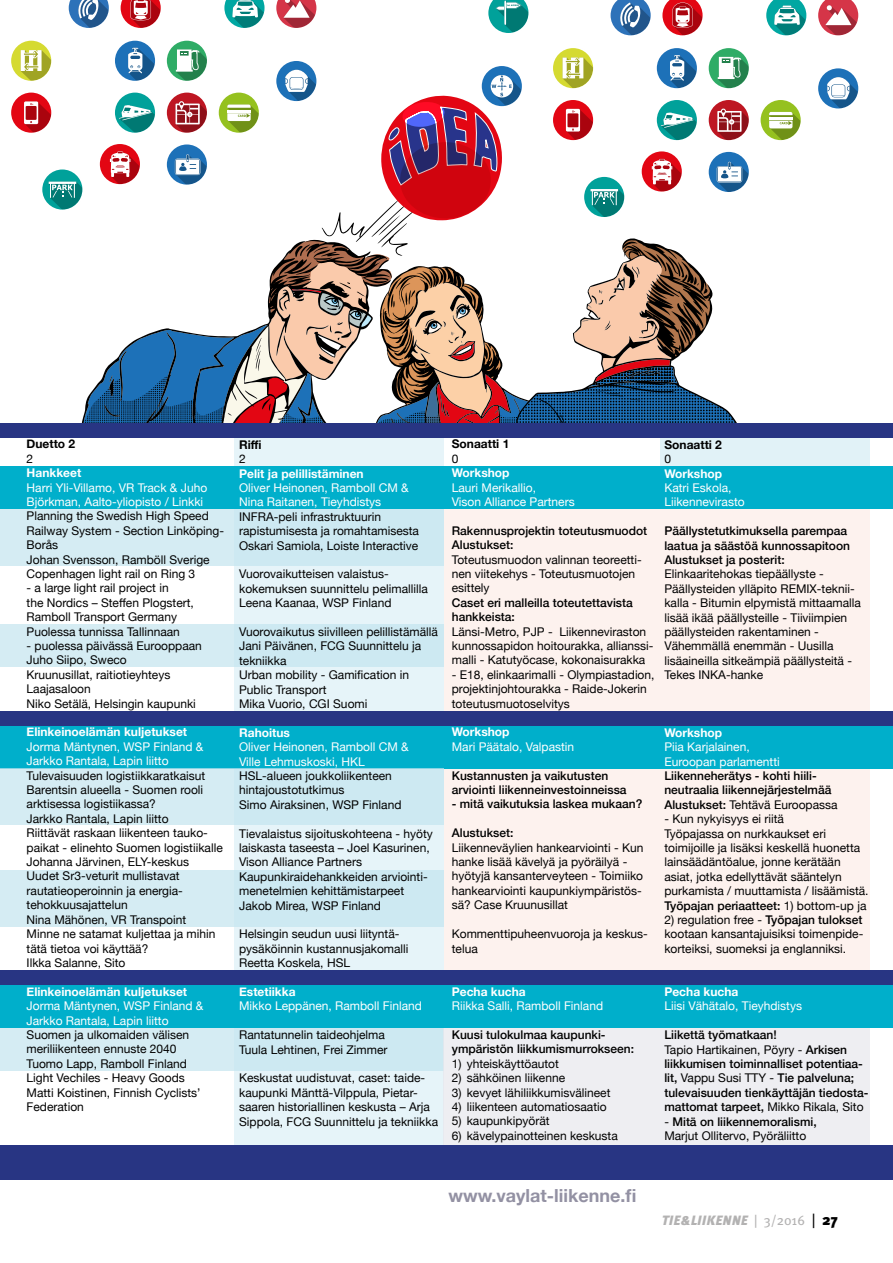
<style>
.page{position:relative;width:893px;height:1263px;background:#fff}
.page>*{position:absolute;margin:0;border:0;box-sizing:border-box;transform-origin:0 0}
.t1{font:700 18px "Helvetica Neue";color:#9391a3}
.t2{font:italic 900 13.5px "Meta Plus";color:#b3b2b2}
.t3{font:12px/14.4px "Helvetica Neue";color:#000}
.t4{font:500 12px/14.4px "Helvetica Neue";color:#000}
.t5{font:12px/14.4px "Helvetica Neue";color:#fff}
.t6{font:700 12px "Helvetica Neue";color:#fff}
.t7{font:700 12px "Helvetica Neue";color:#000}
.s1{font-weight:400}
.s2{font-weight:500}
.s3{font-family:"Meta";font-weight:400;font-style:normal}
.s4{font-family:"Meta";font-weight:400;font-style:normal;font-size:15px;color:#000}
.s5{font-family:"Meta";font-style:normal;font-size:15px;color:#000}
</style>
<div class="page">
<svg style="left:760px;top:100px;width:41px;height:41px"></svg>
<hr style="left:769px;top:118px;width:23px;height:2px;background:#fff">
<svg style="left:818px;top:68px;width:41px;height:41px"></svg>
<svg style="left:818px;top:0;width:41px;height:36px"></svg>
<svg style="left:766px;top:0;width:41px;height:36px"></svg>
<svg style="left:11px;top:0;width:738px;height:423px"></svg>
<div style="left:661px;top:423px;width:209px;height:65px;background:#e1f2f7"></div>
<div style="left:443px;top:480px;width:427px;height:491px;background:#fdede8"></div>
<div style="left:234px;top:423px;width:209px;height:756px;background:#e6f4f9"></div>
<div style="left:0;top:466px;width:893px;height:43px;background:#00afcb"></div>
<div style="left:0;top:711px;width:893px;height:15px;background:#283583"></div>
<div style="left:0;top:971px;width:893px;height:14px;background:#283583"></div>
<div style="left:0;top:423px;width:893px;height:15px;background:#283583"></div>
<div style="left:0;top:509px;width:443px;height:57px;background:#d5ecf3"></div>
<div style="left:0;top:726px;width:893px;height:42px;background:#00afcb"></div>
<div style="left:0;top:624px;width:443px;height:43px;background:#d5ecf3"></div>
<div style="left:0;top:768px;width:443px;height:57px;background:#d5ecf3"></div>
<div style="left:0;top:870px;width:443px;height:57px;background:#d5ecf3"></div>
<div style="left:0;top:985px;width:893px;height:43px;background:#00afcb"></div>
<div style="left:0;top:1028px;width:443px;height:42px;background:#d5ecf3"></div>
<div style="left:443px;top:1028px;width:427px;height:120px;background:#eeeef2"></div>
<div style="left:0;top:1145px;width:893px;height:34px;background:#283583"></div>
<p class="t7" style="left:27px;top:435px;width:50px">Duetto 2</p>
<p class="t3" style="left:27px;top:452px;width:8px">2</p>
<p class="t6" style="left:27px;top:463px;width:56px">Hankkeet</p>
<p class="t5" style="left:27px;top:481px;width:182px">Harri Yli-Villamo, VR Track &amp; Juho<br>Björkman, Aalto-yliopisto / Linkki</p>
<p class="t3" style="left:27px;top:510px;width:199px">Planning the Swedish High Speed<br>Railway System - Section Linköping-<br>Borås<br>Johan Svensson, Ramböll Sverige<br>Copenhagen light rail on Ring 3</p>
<p class="t3" style="left:27px;top:582px;width:169px">- a large light rail project in<br>the Nordics – Steffen Plogstert,<br>Ramboll Transport Germany<br>Puolessa tunnissa Tallinnaan</p>
<p class="t3" style="left:27px;top:639px;width:177px">- puolessa päivässä Eurooppaan<br>Juho Siipo, Sweco<br>Kruunusillat, raitiotieyhteys<br>Laajasaloon<br>Niko Setälä, Helsingin kaupunki</p>
<p class="t6" style="left:27px;top:723px;width:162px">Elinkeinoelämän kuljetukset</p>
<p class="t5" style="left:27px;top:740px;width:178px">Jorma Mäntynen, WSP Finland &amp;<br>Jarkko Rantala, Lapin liitto</p>
<p class="t3" style="left:27px;top:769px;width:198px">Tulevaisuuden logistiikkaratkaisut<br>Barentsin alueella - Suomen rooli arktisessa logistiikassa?<br>Jarkko Rantala, Lapin liitto<br>Riittävät raskaan liikenteen tauko&shy;paikat - elinehto Suomen logistiikalle<br>Johanna Järvinen, ELY-keskus<br>Uudet Sr3-veturit mullistavat rautatieoperoinnin ja energia&shy;tehokkuusajattelun<br>Nina Mähönen, VR Transpoint<br>Minne ne satamat kuljettaa ja mihin tätä tietoa voi käyttää?<br>Ilkka Salanne, Sito</p>
<p class="t6" style="left:27px;top:982px;width:162px">Elinkeinoelämän kuljetukset</p>
<p class="t5" style="left:27px;top:999px;width:178px">Jorma Mäntynen, WSP Finland &amp;<br>Jarkko Rantala, Lapin liitto</p>
<p class="t3" style="left:27px;top:1028px;width:176px">Suomen ja ulkomaiden välisen meriliikenteen ennuste 2040<br>Tuomo Lapp, Ramboll Finland<br>Light Vechiles - Heavy Goods<br>Matti Koistinen, Finnish Cyclists’<br>Federation</p>
<p class="t7" style="left:239px;top:435px;width:24px">Riffi</p>
<p class="t3" style="left:239px;top:452px;width:8px">2</p>
<p class="t6" style="left:239px;top:464px;width:126px">Pelit ja pelillistäminen</p>
<p class="t5" style="left:239px;top:481px;width:171px">Oliver Heinonen, Ramboll CM &amp;<br>Nina Raitanen, Tieyhdistys</p>
<p class="t3" style="left:239px;top:510px;width:181px">INFRA-peli infrastruktuurin rapistumisesta ja romahtamisesta<br>Oskari Samiola, Loiste Interactive</p>
<p class="t3" style="left:239px;top:567px;width:190px">Vuorovaikutteisen valaistus&shy;kokemuksen suunnittelu pelimallilla<br>Leena Kaanaa, WSP Finland</p>
<p class="t3" style="left:239px;top:625px;width:200px">Vuorovaikutus siivilleen pelillistämällä<br>Jani Päivänen, FCG Suunnittelu ja tekniikka<br>Urban mobility - Gamification in<br>Public Transport<br>Mika Vuorio, CGI Suomi</p>
<p class="t6" style="left:239px;top:723px;width:52px">Rahoitus</p>
<p class="t5" style="left:239px;top:740px;width:171px">Oliver Heinonen, Ramboll CM &amp;<br>Ville Lehmuskoski, HKL</p>
<p class="t3" style="left:239px;top:769px;width:164px">HSL-alueen joukkoliikenteen hintajoustotutkimus<br>Simo Airaksinen, WSP Finland</p>
<p class="t3" style="left:239px;top:827px;width:195px">Tievalaistus sijoituskohteena - hyöty laiskasta taseesta – Joel Kasurinen, Vison Alliance Partners Kaupunkiraidehankkeiden arviointi&shy;menetelmien kehittämistarpeet Jakob Mirea, WSP Finland</p>
<p class="t3" style="left:239px;top:927px;width:171px">Helsingin seudun uusi liityntä&shy;pysäköinnin kustannusjakomalli<br>Reetta Koskela, HSL</p>
<p class="t6" style="left:239px;top:982px;width:58px">Estetiikka</p>
<p class="t5" style="left:239px;top:999px;width:184px">Mikko Leppänen, Ramboll Finland</p>
<p class="t3" style="left:239px;top:1028px;width:150px">Rantatunnelin taideohjelma<br>Tuula Lehtinen, Frei Zimmer</p>
<p class="t3" style="left:239px;top:1071px;width:200px">Keskustat uudistuvat, caset: taide&shy;kaupunki Mänttä-Vilppula, Pietar&shy;saaren historiallinen keskusta – Arja Sippola, FCG Suunnittelu ja tekniikka</p>
<p class="t7" style="left:452px;top:435px;width:59px">Sonaatti 1</p>
<p class="t3" style="left:452px;top:452px;width:8px">0</p>
<p class="t6" style="left:452px;top:463px;width:59px">Workshop</p>
<p class="t5" style="left:452px;top:481px;width:124px">Lauri Merikallio,<br>Vison Alliance Partners</p>
<p class="t4" style="left:452px;top:523px;width:197px">Rakennusprojektin toteutusmuodot<br>Alustukset:</p>
<p class="t3" style="left:452px;top:553px;width:191px">Toteutusmuodon valinnan teoreetti&shy;nen viitekehys - Toteutusmuotojen esittely</p>
<p class="t4" style="left:452px;top:595px;width:182px">Caset eri malleilla toteutettavista hankkeista:</p>
<p class="t3" style="left:452px;top:625px;width:203px">Länsi-Metro, PJP - Liikenneviraston kunnossapidon hoitourakka, allianssi&shy;malli - Katutyöcase, kokonaisurakka</p>
<p class="t3" style="left:452px;top:668px;width:204px">- E18, elinkaarimalli - Olympiastadion, projektinjohtourakka - Raide-Jokerin toteutusmuotoselvitys</p>
<p class="t6" style="left:452px;top:723px;width:59px">Workshop</p>
<p class="t5" style="left:452px;top:740px;width:124px">Mari Päätalo, Valpastin</p>
<p class="t4" style="left:452px;top:768px;width:176px">Kustannusten ja vaikutusten arviointi liikenneinvestoinneissa</p>
<p class="t4" style="left:452px;top:796px;width:192px">- mitä vaikutuksia laskea mukaan?</p>
<p class="t4" style="left:452px;top:825px;width:63px">Alustukset:</p>
<p class="t3" style="left:452px;top:841px;width:193px">Liikenneväylien hankearviointi - Kun hanke lisää kävelyä ja pyöräilyä - hyötyjä kansanterveyteen - Toimiiko hankearviointi kaupunkiympäristös&shy;sä? Case Kruunusillat</p>
<p class="t3" style="left:452px;top:927px;width:198px">Kommenttipuheenvuoroja ja keskus&shy;telua</p>
<p class="t6" style="left:452px;top:982px;width:76px">Pecha kucha</p>
<p class="t5" style="left:452px;top:999px;width:153px">Riikka Salli, Ramboll Finland</p>
<p class="t4" style="left:452px;top:1027px;width:184px">Kuusi tulokulmaa kaupunki&shy;ympäristön liikkumismurrokseen:</p>
<p class="t3" style="left:452px;top:1057px;width:109px">1) yhteiskäyttöautot</p>
<p class="t3" style="left:452px;top:1071px;width:115px">2) sähköinen liikenne</p>
<p class="t3" style="left:452px;top:1086px;width:160px">3) kevyet lähiliikkumisvälineet</p>
<p class="t3" style="left:452px;top:1100px;width:156px">4) liikenteen automatiosaatio</p>
<p class="t3" style="left:452px;top:1114px;width:99px">5) kaupunkipyörät</p>
<p class="t3" style="left:452px;top:1129px;width:168px">6) kävelypainotteinen keskusta</p>
<p class="t7" style="left:664px;top:435px;width:59px">Sonaatti 2</p>
<p class="t3" style="left:664px;top:452px;width:8px">0</p>
<p class="t6" style="left:664px;top:464px;width:59px">Workshop</p>
<p class="t5" style="left:664px;top:481px;width:82px">Katri Eskola,<br>Liikennevirasto</p>
<p class="t4" style="left:664px;top:523px;width:187px">Päällystetutkimuksella parempaa laatua ja säästöä kunnossapitoon<br>Alustukset ja posterit:</p>
<p class="t3" style="left:664px;top:567px;width:198px">Elinkaaritehokas tiepäällyste - Päällysteiden ylläpito REMIX-teknii&shy;kalla - Bitumin elpymistä mittaamalla lisää ikää päällysteille - Tiiviimpien päällysteiden rakentaminen - Vähemmällä enemmän - Uusilla lisäaineilla sitkeämpiä päällysteitä - Tekes INKA-hanke</p>
<p class="t6" style="left:664px;top:723px;width:59px">Workshop</p>
<p class="t5" style="left:664px;top:740px;width:117px">Piia Karjalainen,<br>Euroopan parlamentti</p>
<p class="t4" style="left:664px;top:768px;width:175px">Liikenneherätys - kohti hiili&shy;neutraalia liikennejärjestelmää<br>Alustukset: <span class="s1">Tehtävä Euroopassa</span></p>
<p class="t3" style="left:664px;top:812px;width:206px">- Kun nykyisyys ei riitä<br>Työpajassa on nurkkaukset eri toimijoille ja lisäksi keskellä huonetta lainsäädäntöalue, jonne kerätään asiat, jotka edellyttävät sääntelyn purkamista / muuttamista / lisäämistä.<br><span class="s2">Työpajan periaatteet:</span> 1) bottom-up ja</p>
<p class="t3" style="left:664px;top:913px;width:200px;text-align:justify">2) regulation free - <span class="s2">Työpajan tulokset </span>kootaan kansantajuisiksi toimenpide&shy;korteiksi, suomeksi ja englanniksi.</p>
<p class="t6" style="left:664px;top:982px;width:76px">Pecha kucha</p>
<p class="t5" style="left:664px;top:999px;width:139px">Liisi Vähätalo, Tieyhdistys</p>
<p class="t4" style="left:664px;top:1027px;width:206px">Liikettä työmatkaan!<br><span class="s1">Tapio Hartikainen, Pöyry -</span> Arkisen liikkumisen toiminnalliset potentiaa&shy;lit, <span class="s1">Vappu Susi TTY -</span> Tie palveluna; tulevaisuuden tienkäyttäjän tiedosta&shy;mattomat tarpeet, <span class="s1">Mikko Rikala, Sito</span></p>
<p class="t3" style="left:664px;top:1115px;width:154px">- <span class="s2">Mitä on liikennemoralismi,<br></span>Marjut Ollitervo, Pyöräliitto</p>
<h1 class="t1" style="left:449px;top:1181px;width:189px">www.vaylat-liikenne.fi</h1>
<p class="t2" style="left:662px;top:1212px;width:177px">TIE&amp;LIIKENNE <span class="s3">| 3/2016</span> <span class="s4">|</span> <span class="s5">27</span></p>
</div>
